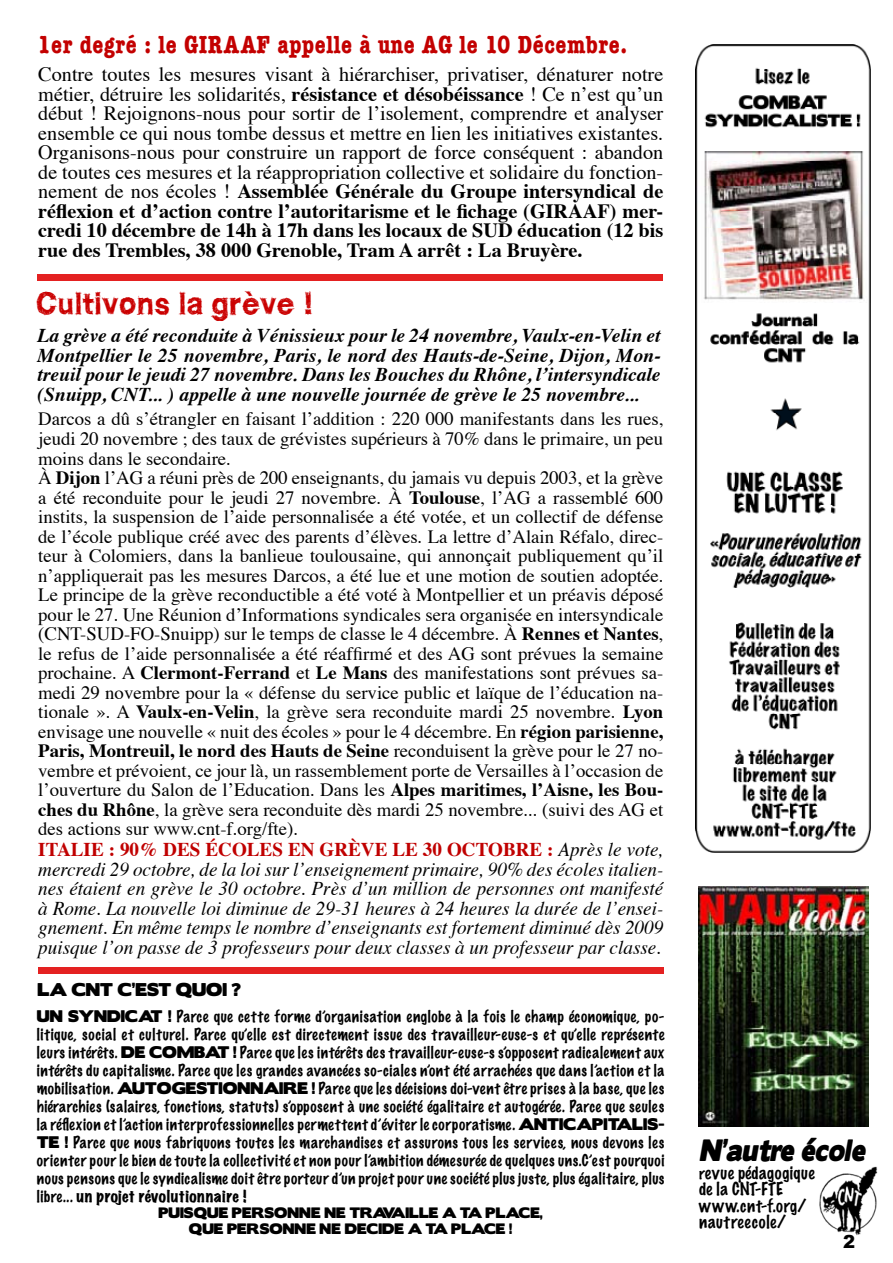
<style>
.page{position:relative;width:893px;height:1263px;background:#fff}
.page>*{position:absolute;margin:0;border:0;box-sizing:border-box;transform-origin:0 0}
.t1{font:30px "WCROUGHTRAD Bta";color:#ca0000}
.t2{font:italic 27.45px "Boris Black Bloxx";color:#000;scale:.88 1}
.t3{font:700 condensed 25.5px "American Typewriter";letter-spacing:.02em;color:#c30000}
.t4{font:20.25px/19.5px "Times";color:#000;text-align:justify}
.t5{font:italic 19.5px/19.5px "Times";color:#000;text-align:justify}
.t6{font:italic 700 19.5px/19.5px "Times";color:#000;text-align:justify}
.t7{font:18.75px/19.5px "Times";color:#000}
.t8{font:900 18px "Arial";color:#000}
.t9{font:100 16.5px/16.5px "Marker Felt";letter-spacing:.04em;color:#000}
.t10{font:16.5px "Boris Black Bloxx";color:#000}
.t11{font:100 15px/18px "Marker Felt";letter-spacing:.035em;color:#000;text-align:justify}
.t12{font:13.5px/16.2px "Boris Black Bloxx";color:#000;text-align:center}
.s1{font-weight:700}
.s2{font-weight:700;font-style:normal;color:#c00000}
.s3{font-family:"Boris Black Bloxx";font-weight:400}
.s4{font-weight:400;font-stretch:expanded}
.s5{font-size:15px}
</style>
<div class="page">
<img style="left:819px;top:1166px;width:59px;height:69px">
<div style="left:37px;top:275px;width:625px;height:6px;background:#e42121"></div>
<img style="left:695px;top:45px;width:176px;height:808px">
<img style="left:699px;top:886px;width:169px;height:240px">
<div style="left:38px;top:968px;width:625px;height:6px;background:#e42121"></div>
<h3 class="t3" style="left:38px;top:30px;width:591px">1er degré : le GIRAAF appelle à une AG le 10 Décembre.</h3>
<p class="t4" style="left:38px;top:63px;width:627px">Contre toutes les mesures visant à hiérarchiser, privatiser, dénaturer notre métier, détruire les solidarités, <span class="s1">résistance et désobéissance</span> ! Ce n’est qu’un début ! Rejoignons-nous pour sortir de l’isolement, comprendre et analyser ensemble ce qui nous tombe dessus et mettre en lien les initiatives existantes.<br>Organisons-nous pour construire un rapport de force conséquent : abandon de toutes ces mesures et la réappropriation collective et solidaire du fonction&shy;nement de nos écoles ! <span class="s1">Assemblée Générale du Groupe intersyndical de réflexion et d’action contre l’autoritarisme et le fichage (GIRAAF) mer&shy;credi 10 décembre de 14h à 17h dans les locaux de SUD éducation (12 bis rue des Trembles, 38 000 Grenoble, Tram A arrêt : La Bruyère.</span></p>
<h1 class="t1" style="left:35px;top:285px;width:279px">Cultivons la grève !</h1>
<p class="t6" style="left:38px;top:324px;width:625px">La grève a été reconduite à Vénissieux pour le 24 novembre, Vaulx-en-Velin et Montpellier le 25 novembre, Paris, le nord des Hauts-de-Seine, Dijon, Mon&shy;treuil pour le jeudi 27 novembre. Dans les Bouches du Rhône, l’intersyndicale (Snuipp, CNT... ) appelle à une nouvelle journée de grève le 25 novembre...</p>
<p class="t7" style="left:38px;top:408px;width:627px">Darcos a dû s’étrangler en faisant l’addition : 220 000 manifestants dans les rues, jeudi 20 novembre ; des taux de grévistes supérieurs à 70% dans le primaire, un peu moins dans le secondaire.<br>À <span class="s1">Dijon</span> l’AG a réuni près de 200 enseignants, du jamais vu depuis 2003, et la grève a été reconduite pour le jeudi 27 novembre. À <span class="s1">Toulouse</span>, l’AG a rassemblé 600 instits, la suspension de l’aide personnalisée a été votée, et un collectif de défense de l’école publique créé avec des parents d’élèves. La lettre d’Alain Réfalo, direc&shy;teur à Colomiers, dans la banlieue toulousaine, qui annonçait publiquement qu’il n’appliquerait pas les mesures Darcos, a été lue et une motion de soutien adoptée.<br>Le principe de la grève reconductible a été voté à Montpellier et un préavis déposé pour le 27. Une Réunion d’Informations syndicales sera organisée en intersyndicale (CNT-SUD-FO-Snuipp) sur le temps de classe le 4 décembre. À <span class="s1">Rennes et Nantes</span>, le refus de l’aide personnalisée a été réaffirmé et des AG sont prévues la semaine prochaine. A <span class="s1">Clermont-Ferrand</span> et <span class="s1">Le Mans</span> des manifestations sont prévues sa&shy;medi 29 novembre pour la « défense du service public et laïque de l’éducation na&shy;tionale ». A <span class="s1">Vaulx-en-Velin</span>, la grève sera reconduite mardi 25 novembre. <span class="s1">Lyon </span>envisage une nouvelle « nuit des écoles » pour le 4 décembre. En <span class="s1">région parisienne, Paris, Montreuil, le nord des Hauts de Seine</span> reconduisent la grève pour le 27 no&shy;vembre et prévoient, ce jour là, un rassemblement porte de Versailles à l’occasion de l’ouverture du Salon de l’Education. Dans les <span class="s1">Alpes maritimes, l’Aisne, les Bou&shy;ches du Rhône</span>, la grève sera reconduite dès mardi 25 novembre... (suivi des AG et des actions sur www.cnt-f.org/fte).</p>
<p class="t5" style="left:38px;top:839px;width:627px"><span class="s2">ITALIE : 90% DES ÉCOLES EN GRÈVE LE 30 OCTOBRE :</span> Après le vote, mercredi 29 octobre, de la loi sur l’enseignement primaire, 90% des écoles italien&shy;nes étaient en grève le 30 octobre. Près d’un million de personnes ont manifesté à Rome. La nouvelle loi diminue de 29-31 heures à 24 heures la durée de l’ensei&shy;gnement. En même temps le nombre d’enseignants est fortement diminué dès 2009 puisque l’on passe de 3 professeurs pour deux classes à un professeur par classe.</p>
<p class="t10" style="left:38px;top:977px;width:205px">LA CNT C’EST QUOI ?</p>
<p class="t11" style="left:37px;top:1008px;width:629px"><span class="s3">UN SYNDICAT !</span> Parce que cette forme d’organisation englobe à la fois le champ économique, po&shy;litique, social et culturel. Parce qu’elle est directement issue des travailleur-euse-s et qu’elle représente leurs intérêts. <span class="s3">DE COMBAT !</span> Parce que les intérêts des travailleur-euse-s s’opposent radicalement aux intérêts du capitalisme. Parce que les grandes avancées so-ciales n’ont été arrachées que dans l’action et la mobilisation. <span class="s3">AUTOGESTIONNAIRE !</span> Parce que les décisions doi-vent être prises à la base, que les hiérarchies (salaires, fonctions, statuts) s’opposent à une société égalitaire et autogérée. Parce que seules la réflexion et l’action interprofessionnelles permettent d’éviter le corporatisme. <span class="s3">ANTICAPITALIS-TE !</span> Parce que nous fabriquons toutes les marchandises et assurons tous les services, nous devons les orienter pour le bien de toute la collectivité et non pour l’ambition démesurée de quelques uns.C’est pourquoi nous pensons que le syndicalisme doit être porteur d’un projet pour une société plus juste, plus égalitaire, plus libre... <span class="s4">un projet révolutionnaire !</span></p>
<p class="t12" style="left:158px;top:1205px;width:386px">PUISQUE PERSONNE NE TRAVAILLE A TA PLACE,<br>QUE PERSONNE NE DECIDE A TA PLACE !</p>
<h2 class="t2" style="left:699px;top:1129px;width:198px">N’autre école</h2>
<p class="t9" style="left:699px;top:1165px;width:117px"><span class="s5">r</span>evue pédagogique de la CNT-FTE www.cnt-f.org/ nautreecole/</p>
<p class="t8" style="left:843px;top:1232px;width:14px">2</p>
</div>
